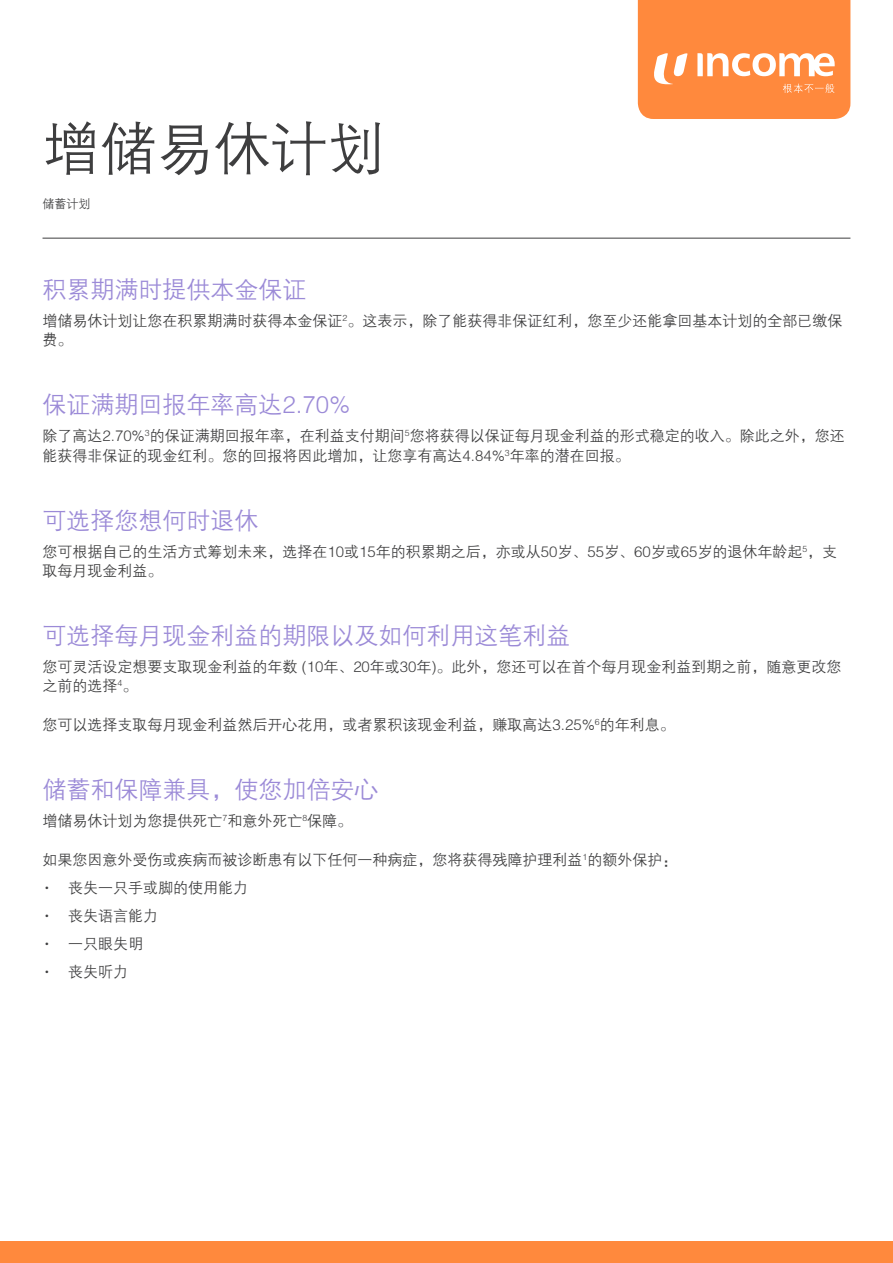
<style>
.page{position:relative;width:893px;height:1263px;background:#fff}
.page>*{position:absolute;margin:0;border:0;box-sizing:border-box;transform-origin:0 0}
.t1{font:57px "FZZDXJW GB1 0";color:#3e3e3f}
.t2{font:24px "FZZDXJW GB1 0";color:#9b8ad7}
.t3{font:15px/19.5px "FZZDXJW GB1 0";color:#3e3e3f}
.t4{font:12px "FZZDXJW GB1 0";color:#3e3e3f}
.s1{font-family:"ITC Franklin Gothic Std"}
</style>
<div class="page">
<div style="left:0;top:1242px;width:893px;height:21px;background:#ff893d"></div>
<hr style="left:43px;top:238px;width:807px;height:1px;background:#3e3e3f">
<svg style="left:638px;top:0;width:212px;height:119px;background:#ff934e"></svg>
<h1 class="t1" style="left:43px;top:118px;width:344px">增储易休计划</h1>
<p class="t4" style="left:43px;top:198px;width:49px">储蓄计划</p>
<h2 class="t2" style="left:43px;top:277px;width:266px">积累期满时提供本金保证</h2>
<p class="t3" style="left:43px;top:311px;width:801px">增储易休计划让您在积累期满时获得本金保证<sup>2</sup>。这表示，除了能获得非保证红利，您至少还能拿回基本计划的全部已缴保费。</p>
<h2 class="t2" style="left:43px;top:392px;width:309px">保证满期回报年率高达2.70%</h2>
<p class="t3" style="left:43px;top:427px;width:804px">除了高达2.70%<sup>3</sup>的保证满期回报年率，在利益支付期间<sup>5</sup>您将获得以保证每月现金利益的形式稳定的收入。除此之外，您还能获得非保证的现金红利。您的回报将因此增加，让您享有高达4.84%<sup>3</sup>年率的潜在回报。</p>
<h2 class="t2" style="left:43px;top:507px;width:218px">可选择您想何时退休</h2>
<p class="t3" style="left:43px;top:542px;width:796px">您可根据自己的生活方式筹划未来，选择在10或15年的积累期之后，亦或从50岁、55岁、60岁或65岁的退休年龄起<sup>5</sup>，支取每月现金利益。</p>
<h2 class="t2" style="left:43px;top:623px;width:530px">可选择每月现金利益的期限以及如何利用这笔利益</h2>
<p class="t3" style="left:43px;top:657px;width:801px">您可灵活设定想要支取现金利益的年数 (10年、20年或30年)。此外，您还可以在首个每月现金利益到期之前，随意更改您之前的选择<sup>4</sup>。</p>
<p class="t3" style="left:43px;top:716px;width:634px">您可以选择支取每月现金利益然后开心花用，或者累积该现金利益，赚取高达3.25%<sup>6</sup>的年利息。</p>
<h2 class="t2" style="left:43px;top:777px;width:338px">储蓄和保障兼具，使您加倍安心</h2>
<p class="t3" style="left:43px;top:812px;width:311px">增储易休计划为您提供死亡<sup>7</sup>和意外死亡<sup>8</sup>保障。</p>
<p class="t3" style="left:43px;top:851px;width:636px">如果您因意外受伤或疾病而被诊断患有以下任何一种病症，您将获得残障护理利益<sup>1</sup>的额外保护：</p>
<p class="t3" style="left:43px;top:879px;width:207px"><span class="s1">•</span> 丧失一只手或脚的使用能力</p>
<p class="t3" style="left:43px;top:907px;width:117px"><span class="s1">•</span> 丧失语言能力</p>
<p class="t3" style="left:43px;top:935px;width:102px"><span class="s1">•</span> 一只眼失明</p>
<p class="t3" style="left:43px;top:963px;width:87px"><span class="s1">•</span> 丧失听力</p>
</div>
